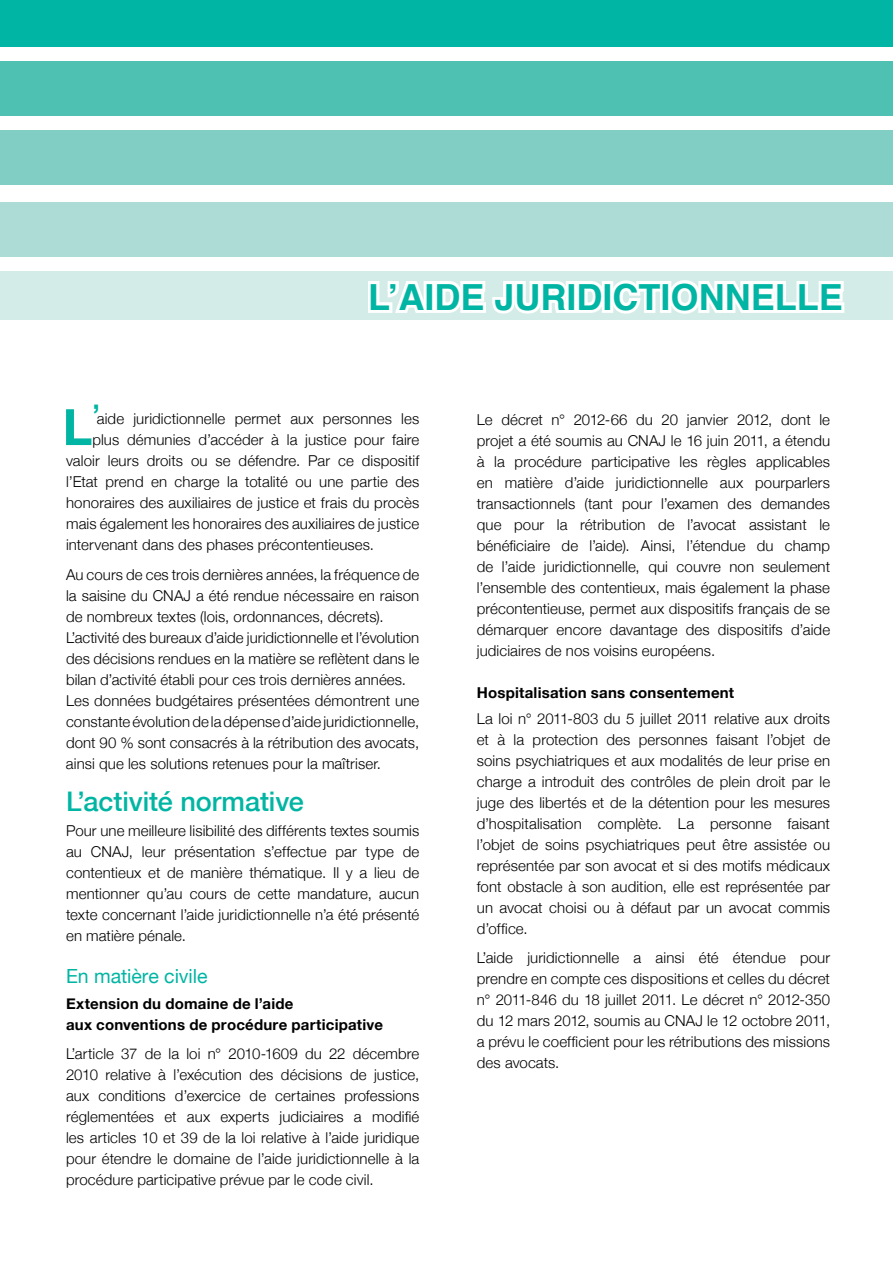
<style>
.page{position:relative;width:893px;height:1263px;background:#fff}
.page>*{position:absolute;margin:0;border:0;box-sizing:border-box;transform-origin:0 0}
.t1{font:700 36px "Helvetica";color:#00b5a3}
.t2{font:500 27px "Helvetica Neue";letter-spacing:-.005em;color:#00b5a3}
.t3{font:19.5px "Helvetica Neue";letter-spacing:-.005em;color:#00b5a3}
.t4{font:300 15px/21px "Helvetica Neue";letter-spacing:.005em;color:#000;text-align:justify}
.t5{font:700 15px/21px "Helvetica Neue";letter-spacing:.015em;color:#000}
.s1{font-weight:700;font-size:50.1px;color:#00b5a3}
.s2{font-weight:700;font-size:27px;color:#00b5a3}
</style>
<div class="page">
<div style="left:0;top:0;width:892px;height:47px;background:#00b5a3"></div>
<div style="left:0;top:62px;width:892px;height:54px;background:#4fc1b3"></div>
<div style="left:0;top:131px;width:892px;height:54px;background:#81cec4"></div>
<div style="left:0;top:203px;width:892px;height:54px;background:#acdcd5"></div>
<div style="left:0;top:272px;width:892px;height:48px;background:#d4ece8"></div>
<svg style="left:365px;top:271px;width:481px;height:43px"></svg>
<h1 class="t1" style="left:368px;top:268px;width:476px">L’AIDE JURIDICTIONNELLE</h1>
<p class="t4" style="left:63px;top:407px;width:358px"><span class="s1">L</span><span class="s2">’</span>aide juridictionnelle permet aux personnes les</p>
<p class="t4" style="left:92px;top:428px;width:328px">plus démunies d’accéder à la justice pour faire</p>
<p class="t4" style="left:66px;top:449px;width:354px">valoir leurs droits ou se défendre. Par ce dispositif</p>
<p class="t4" style="left:66px;top:470px;width:354px">l’Etat prend en charge la totalité ou une partie des</p>
<p class="t4" style="left:66px;top:491px;width:354px">honoraires des auxiliaires de justice et frais du procès</p>
<p class="t4" style="left:66px;top:512px;width:354px">mais également les honoraires des auxiliaires de justice</p>
<p class="t4" style="left:66px;top:533px;width:309px">intervenant dans des phases précontentieuses.</p>
<p class="t4" style="left:66px;top:563px;width:355px;text-align:left">Au cours de ces trois dernières années, la fréquence de la saisine du CNAJ a été rendue nécessaire en raison de nombreux textes (lois, ordonnances, décrets).<br>L’activité des bureaux d’aide juridictionnelle et l’évolution des décisions rendues en la matière se reflètent dans le bilan d’activité établi pour ces trois dernières années.<br>Les données budgétaires présentées démontrent une constante évolutionde ladépensed’aide juridictionnelle, dont 90 % sont consacrés à la rétribution des avocats, ainsi que les solutions retenues pour la maîtriser.</p>
<h2 class="t2" style="left:66px;top:779px;width:239px">L’activité normative</h2>
<p class="t4" style="left:66px;top:819px;width:354px">Pour une meilleure lisibilité des différents textes soumis au CNAJ, leur présentation s’effectue par type de contentieux et de manière thématique. Il y a lieu de mentionner qu’au cours de cette mandature, aucun texte concernant l’aide juridictionnelle n’a été présenté en matière pénale.</p>
<h3 class="t3" style="left:66px;top:960px;width:143px">En matière civile</h3>
<p class="t5" style="left:66px;top:992px;width:318px">Extension du domaine de l’aide<br>aux conventions de procédure participative</p>
<p class="t4" style="left:66px;top:1042px;width:354px">L’article 37 de la loi n° 2010-1609 du 22 décembre 2010 relative à l’exécution des décisions de justice, aux conditions d’exercice de certaines professions réglementées et aux experts judiciaires a modifié les articles 10 et 39 de la loi relative à l’aide juridique pour étendre le domaine de l’aide juridictionnelle à la procédure participative prévue par le code civil.</p>
<p class="t4" style="left:476px;top:408px;width:354px">Le décret n° 2012-66 du 20 janvier 2012, dont le projet a été soumis au CNAJ le 16 juin 2011, a étendu à la procédure participative les règles applicables en matière d’aide juridictionnelle aux pourparlers transactionnels (tant pour l’examen des demandes que pour la rétribution de l’avocat assistant le bénéficiaire de l’aide). Ainsi, l’étendue du champ de l’aide juridictionnelle, qui couvre non seulement l’ensemble des contentieux, mais également la phase précontentieuse, permet aux dispositifs français de se démarquer encore davantage des dispositifs d’aide judiciaires de nos voisins européens.</p>
<p class="t5" style="left:476px;top:682px;width:259px">Hospitalisation sans consentement</p>
<p class="t4" style="left:476px;top:707px;width:354px">La loi n° 2011-803 du 5 juillet 2011 relative aux droits et à la protection des personnes faisant l’objet de soins psychiatriques et aux modalités de leur prise en charge a introduit des contrôles de plein droit par le juge des libertés et de la détention pour les mesures d’hospitalisation complète. La personne faisant l’objet de soins psychiatriques peut être assistée ou représentée par son avocat et si des motifs médicaux font obstacle à son audition, elle est représentée par un avocat choisi ou à défaut par un avocat commis d’office.</p>
<p class="t4" style="left:476px;top:946px;width:354px">L’aide juridictionnelle a ainsi été étendue pour prendre en compte ces dispositions et celles du décret n° 2011-846 du 18 juillet 2011. Le décret n° 2012-350 du 12 mars 2012, soumis au CNAJ le 12 octobre 2011, a prévu le coefficient pour les rétributions des missions des avocats.</p>
</div>
